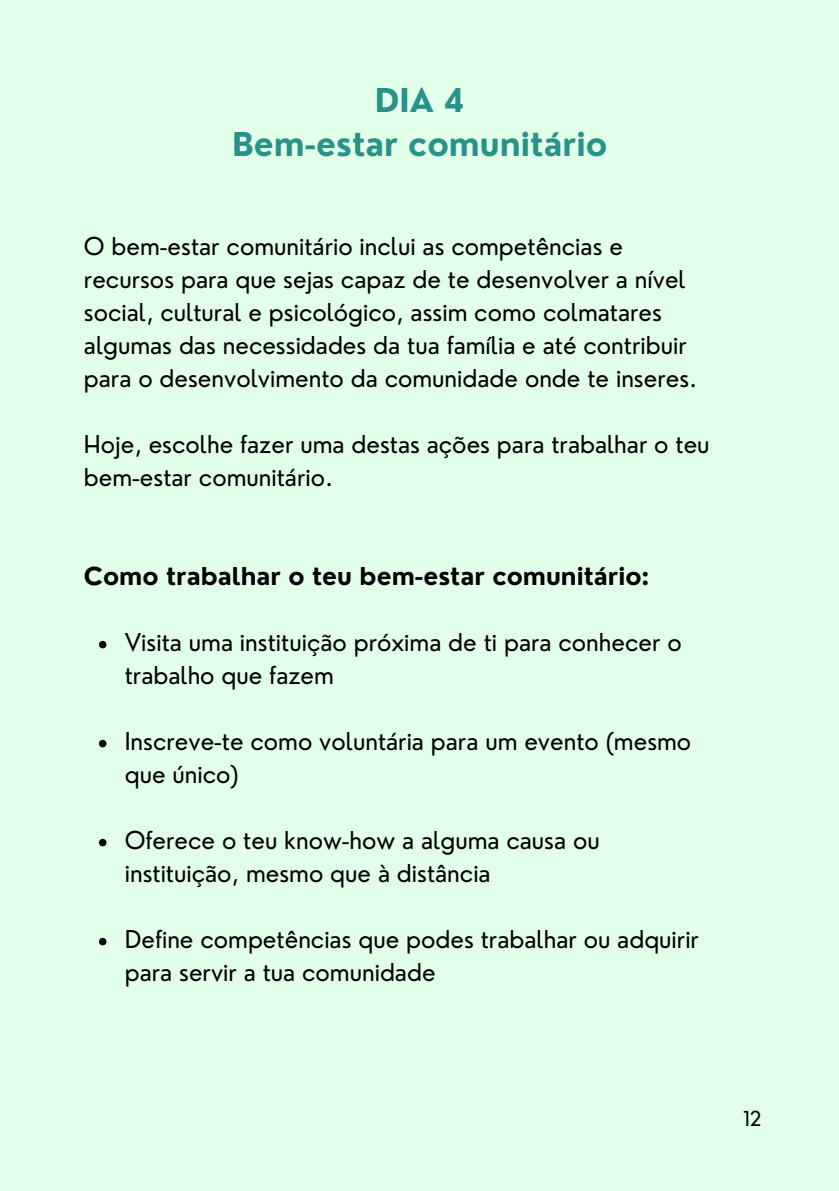
<style>
.page{position:relative;width:839px;height:1191px;background:#fff}
.page>*{position:absolute;margin:0;border:0;box-sizing:border-box;transform-origin:0 0}
.t1{font:700 32px "Nourd";color:#299288}
.t2{font:24px/33px "Nourd";color:#000}
.t3{font:700 24px "Nourd";color:#000}
.t4{font:20.2px "Nourd";color:#000}
</style>
<div class="page">
<div style="left:0;top:0;width:838px;height:1191px;background:#e1ffe9"></div>
<svg style="left:99px;top:641px;width:7px;height:7px"></svg>
<svg style="left:99px;top:740px;width:7px;height:7px"></svg>
<svg style="left:99px;top:839px;width:7px;height:7px"></svg>
<svg style="left:99px;top:938px;width:7px;height:7px"></svg>
<p class="t1" style="left:375px;top:80px;width:91px">DIA 4</p>
<p class="t1" style="left:232px;top:124px;width:377px">Bem-estar comunitário</p>
<p class="t2" style="left:84px;top:230px;width:615px">O bem-estar comunitário inclui as competências e recursos para que sejas capaz de te desenvolver a nível social, cultural e psicológico, assim como colmatares algumas das necessidades da tua família e até contribuir para o desenvolvimento da comunidade onde te inseres.</p>
<p class="t2" style="left:84px;top:428px;width:627px">Hoje, escolhe fazer uma destas ações para trabalhar o teu bem-estar comunitário.</p>
<p class="t3" style="left:84px;top:561px;width:567px">Como trabalhar o teu bem-estar comunitário:</p>
<p class="t2" style="left:125px;top:626px;width:558px">Visita uma instituição próxima de ti para conhecer o trabalho que fazem</p>
<p class="t2" style="left:125px;top:725px;width:568px">Inscreve-te como voluntária para um evento (mesmo que único)</p>
<p class="t2" style="left:125px;top:824px;width:476px">Oferece o teu know-how a alguma causa ou instituição, mesmo que à distância</p>
<p class="t2" style="left:125px;top:923px;width:575px">Define competências que podes trabalhar ou adquirir para servir a tua comunidade</p>
<p class="t4" style="left:743px;top:1106px;width:20px">12</p>
</div>
